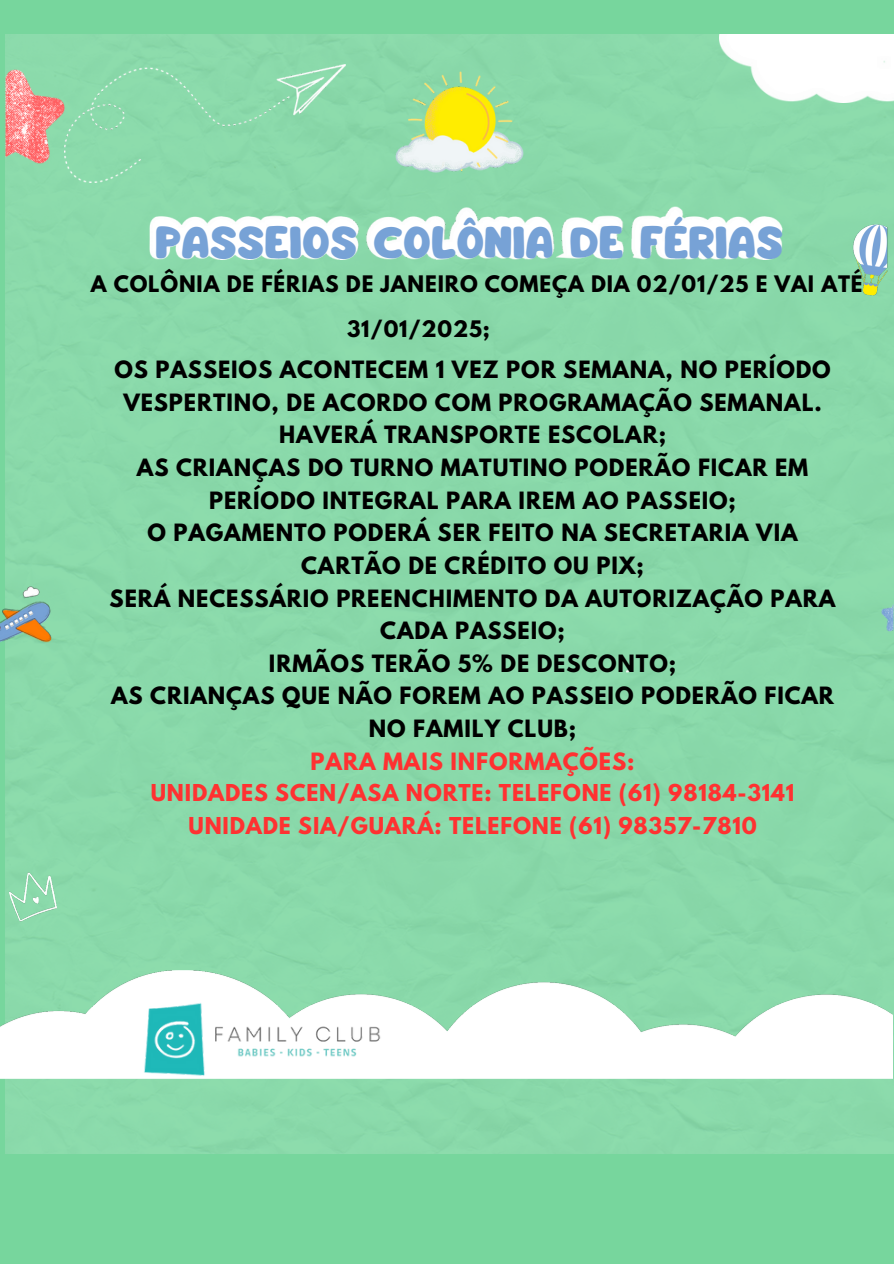
<style>
.page{position:relative;width:894px;height:1264px;background:#fff}
.page>*{position:absolute;margin:0;border:0;box-sizing:border-box;transform-origin:0 0}
.t1{font:39.3px "Mango";color:#77a2d6}
.t2{font:700 21.15px/32.7px "League Spartan";letter-spacing:.04em;color:#000;text-align:center}
.t3{font:700 20.55px/32.7px "League Spartan";letter-spacing:.04em;color:#ff3131;text-align:center}
.t4{font:700 20.1px "League Spartan";letter-spacing:.04em;color:#000}
.s1{color:#ff3131}
</style>
<div class="page">
<div style="left:0;top:0;width:893px;height:1263px;background:#77d69d"></div>
<div style="left:6px;top:35px;width:887px;height:1118px;background:#8ad9aa"></div>
<img style="left:0;top:970px;width:892px;height:108px">
<img style="left:719px;top:35px;width:174px;height:67px">
<img style="left:5px;top:64px;width:59px;height:105px">
<img style="left:9px;top:872px;width:48px;height:49px">
<img style="left:0;top:581px;width:56px;height:68px">
<div style="left:64px;top:64px;width:281px;height:118px;background:#8bdaab"></div>
<img style="left:390px;top:67px;width:138px;height:112px">
<img style="left:845px;top:217px;width:48px;height:86px">
<img style="left:875px;top:593px;width:18px;height:43px">
<img style="left:124px;top:970px;width:277px;height:108px">
<img style="left:147px;top:207px;width:637px;height:52px">
<p class="t1" style="left:155px;top:225px;width:629px">PASSEIOS COLÔNIA DE FÉRIAS</p>
<p class="t4" style="left:91px;top:273px;width:773px">A COLÔNIA DE FÉRIAS DE JANEIRO COMEÇA DIA 02/01/25 E VAI ATÉ</p>
<p class="t4" style="left:347px;top:318px;width:144px">31/01/2025;</p>
<p class="t2" style="left:110px;top:356px;width:727px">OS PASSEIOS ACONTECEM 1 VEZ POR SEMANA, NO PERÍODO VESPERTINO, DE ACORDO COM PROGRAMAÇÃO SEMANAL.<br>HAVERÁ TRANSPORTE ESCOLAR;<br>AS CRIANÇAS DO TURNO MATUTINO PODERÃO FICAR EM PERÍODO INTEGRAL PARA IREM AO PASSEIO;<br>O PAGAMENTO PODERÁ SER FEITO NA SECRETARIA VIA CARTÃO DE CRÉDITO OU PIX;<br>SERÁ NECESSÁRIO PREENCHIMENTO DA AUTORIZAÇÃO PARA CADA PASSEIO;<br>IRMÃOS TERÃO 5% DE DESCONTO;<br>AS CRIANÇAS QUE NÃO FOREM AO PASSEIO PODERÃO FICAR NO FAMILY CLUB;<br><span class="s1">PARA MAIS INFORMAÇÕES:</span></p>
<p class="t3" style="left:151px;top:779px;width:645px">UNIDADES SCEN/ASA NORTE: TELEFONE (61) 98184-3141<br>UNIDADE SIA/GUARÁ: TELEFONE (61) 98357-7810</p>
</div>
